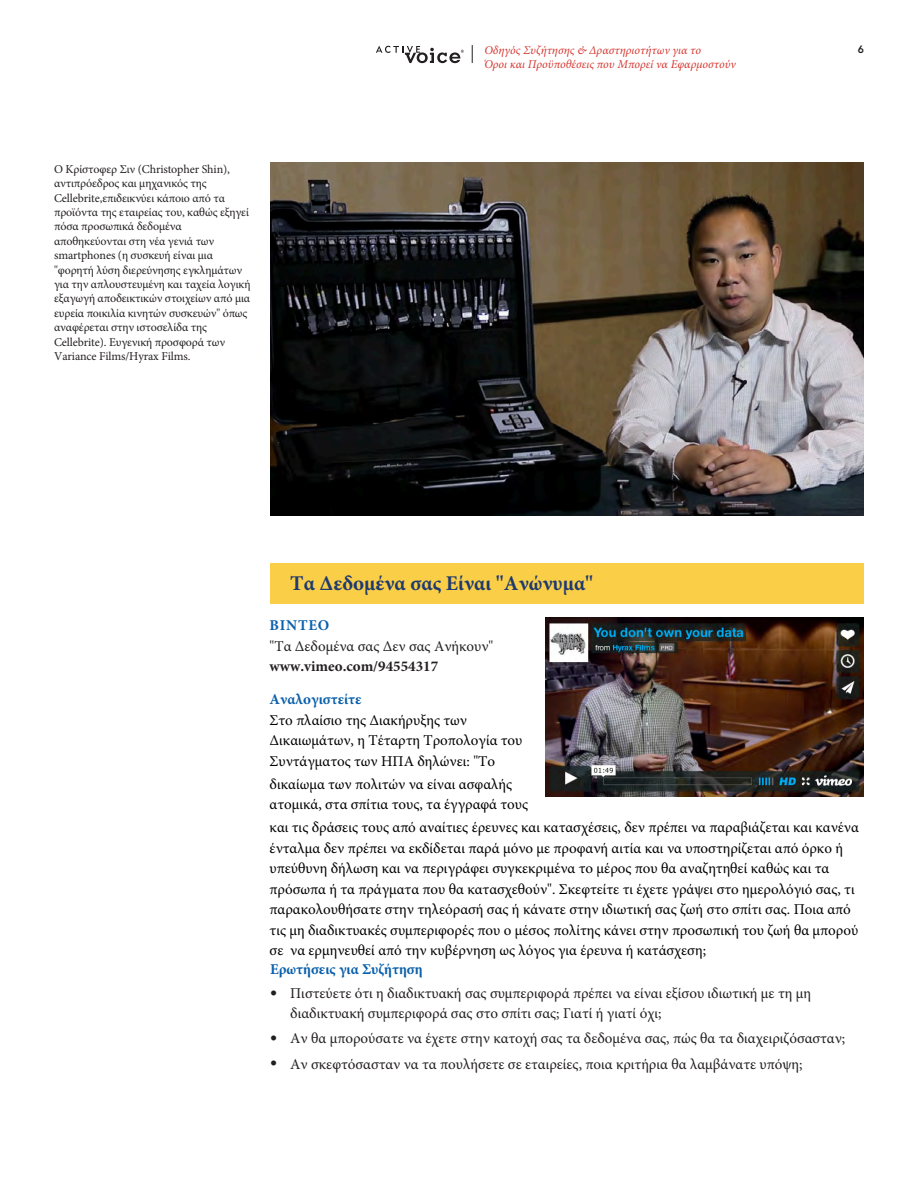
<style>
.page{position:relative;width:918px;height:1188px;background:#fff}
.page>*{position:absolute;margin:0;border:0;box-sizing:border-box;transform-origin:0 0}
.head_2{font:700 21px "Minion Pro";color:#1e3a6f}
.text{font:15px/20.5px "Minion Pro";color:#000}
.bullet_points{font:15px/20px "Minion Pro";color:#231f20}
.text-2{font:15px/20.5px "Minion Pro";color:#231f20}
.subhead{font:700 15px "Minion Pro";color:#0a60ab}
.photo_caption{font:12px/14.4px "Minion Pro";letter-spacing:-.01em;color:#231f20}
.t1{font:italic 12px "Minion Pro";color:#d63731}
.t2{font:800 10.5px "Avenir";color:#231f20}
.s1{font-weight:700;color:#0a60ab}
.s2{font-weight:700}
.s3{font-family:"Avenir";font-size:14.25px}
</style>
<div class="page">
<svg style="left:376px;top:46px;width:88px;height:17px"></svg>
<svg style="left:472px;top:45px;width:1px;height:18px"></svg>
<div style="left:270px;top:563px;width:594px;height:41px;background:#face47"></div>
<img style="left:545px;top:618px;width:319px;height:179px">
<img style="left:270px;top:162px;width:594px;height:353px">
<p class="photo_caption" style="left:54px;top:162px;width:198px">Ο Κρίστοφερ Σιν (Christopher Shin), αντιπρόεδρος και μηχανικός της Cellebrite,επιδεικνύει κάποιο από τα προϊόντα της εταιρείας του, καθώς εξηγεί πόσα προσωπικά δεδομένα αποθηκεύονται στη νέα γενιά των smartphones (η συσκευή είναι μια "φορητή λύση διερεύνησης εγκλημάτων για την απλουστευμένη και ταχεία λογική εξαγωγή αποδεικτικών στοιχείων από μια ευρεία ποικιλία κινητών συσκευών" όπως αναφέρεται στην ιστοσελίδα της Cellebrite). Ευγενική προσφορά των Variance Films/Hyrax Films.</p>
<p class="t1" style="left:484px;top:42px;width:218px">Οδηγός Συζήτησης &amp; Δραστηριοτήτων για το</p>
<p class="t2" style="left:858px;top:43px;width:8px">6</p>
<p class="t1" style="left:484px;top:56px;width:253px">Όροι και Προϋποθέσεις που Μπορεί να Εφαρμοστούν</p>
<p class="head_2" style="left:290px;top:568px;width:305px">Τα Δεδομένα σας Είναι "Ανώνυμα"</p>
<p class="text-2" style="left:270px;top:615px;width:225px"><span class="s1">ΒΙΝΤΕΟ<br></span>"Τα Δεδομένα σας Δεν σας Ανήκουν" <span class="s2">www.vimeo.com/94554317</span></p>
<p class="text" style="left:270px;top:689px;width:254px"><span class="s1">Αναλογιστείτε<br></span>Στο πλαίσιο της Διακήρυξης των<br>Δικαιωμάτων, η Τέταρτη Τροπολογία του<br>Συντάγματος των ΗΠΑ δηλώνει: "Το</p>
<p class="text" style="left:270px;top:774px;width:260px">δικαίωμα των πολιτών να είναι ασφαλής ατομικά, στα σπίτια τους, τα έγγραφά τους</p>
<p class="text" style="left:270px;top:817px;width:591px">και τις δράσεις τους από αναίτιες έρευνες και κατασχέσεις, δεν πρέπει να παραβιάζεται και κανένα ένταλμα δεν πρέπει να εκδίδεται παρά μόνο με προφανή αιτία και να υποστηρίζεται από όρκο ή υπεύθυνη δήλωση και να περιγράφει συγκεκριμένα το μέρος που θα αναζητηθεί καθώς και τα πρόσωπα ή τα πράγματα που θα κατασχεθούν". Σκεφτείτε τι έχετε γράψει στο ημερολόγιό σας, τι παρακολουθήσατε στην τηλεόρασή σας ή κάνατε στην ιδιωτική σας ζωή στο σπίτι σας. Ποια από τις μη διαδικτυακές συμπεριφορές που ο μέσος πολίτης κάνει στην προσωπική του ζωή θα μπορού σε να ερμηνευθεί από την κυβέρνηση ως λόγος για έρευνα ή κατάσχεση;</p>
<p class="subhead" style="left:270px;top:958px;width:154px">Ερωτήσεις για Συζήτηση</p>
<p class="bullet_points" style="left:290px;top:983px;width:522px;text-indent:-20px"><span class="s3">•</span> Πιστεύετε ότι η διαδικτυακή σας συμπεριφορά πρέπει να είναι εξίσου ιδιωτική με τη μη διαδικτυακή συμπεριφορά σας στο σπίτι σας; Γιατί ή γιατί όχι;</p>
<p class="bullet_points" style="left:270px;top:1028px;width:577px"><span class="s3">•</span> Αν θα μπορούσατε να έχετε στην κατοχή σας τα δεδομένα σας, πώς θα τα διαχειριζόσασταν;</p>
<p class="bullet_points" style="left:270px;top:1054px;width:534px"><span class="s3">•</span> Αν σκεφτόσασταν να τα πουλήσετε σε εταιρείες, ποια κριτήρια θα λαμβάνατε υπόψη;</p>
</div>
